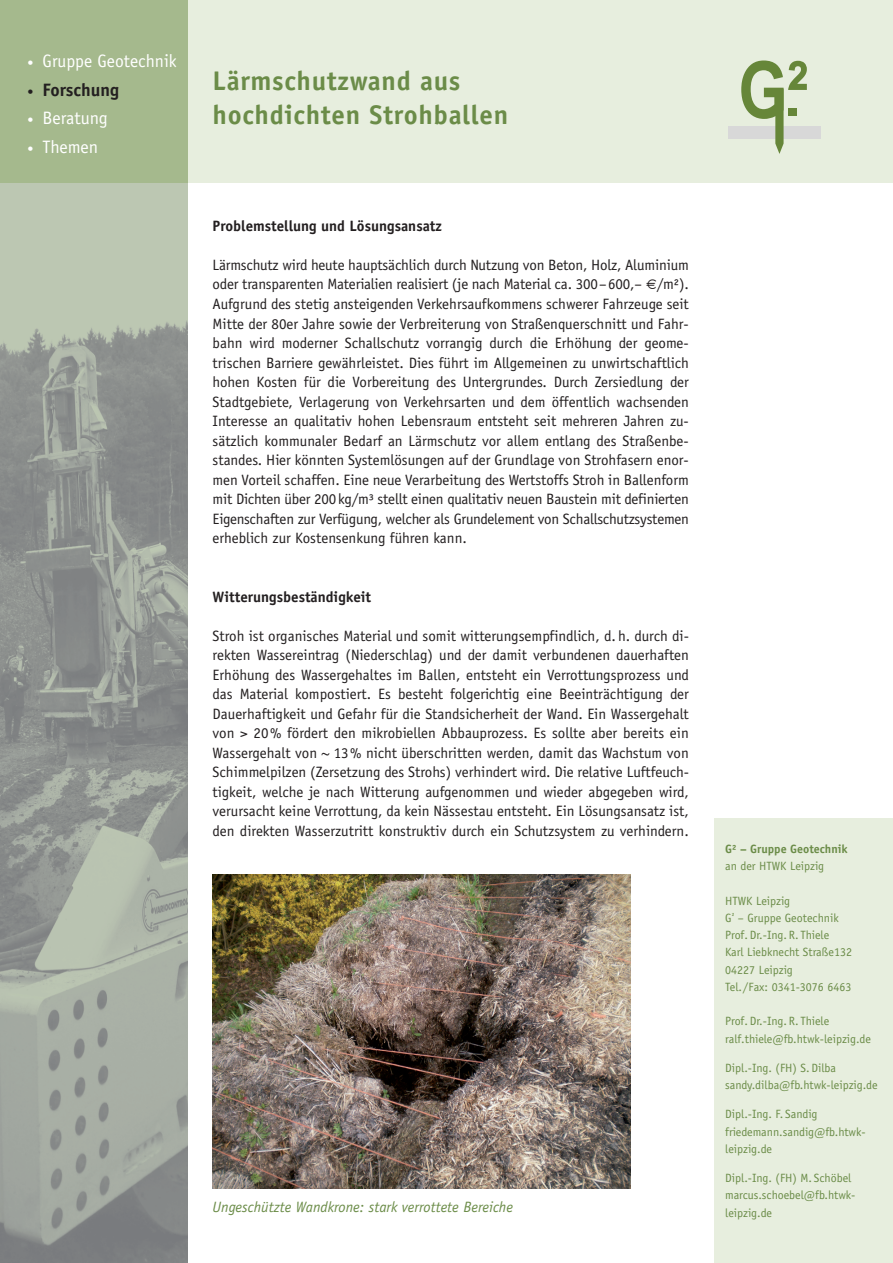
<style>
.page{position:relative;width:893px;height:1263px;background:#fff}
.page>*{position:absolute;margin:0;border:0;box-sizing:border-box;transform-origin:0 0}
.t1{font:700 27px/34.5px "Officina Sans";letter-spacing:.025em;color:#6b8c48}
.t2{font:18px "Officina Sans";color:#fff}
.t3{font:700 18px "Officina Sans";color:#231f20}
.t4{font:15px/19.5px "Officina Sans";color:#231f20;text-align:justify}
.t5{font:700 15px "Officina Sans";color:#231f20}
.t6{font:italic 15px "Officina Sans";color:#6b8c48}
.t7{font:12px/17.2px "Officina Sans";color:#6b8c48}
.t8{font:700 12px "Officina Sans";color:#6b8c48}
.s1{font-size:12px}
</style>
<div class="page">
<div style="left:187px;top:0;width:498px;height:183px;background:#e7eede"></div>
<img style="left:0;top:183px;width:187px;height:1080px">
<div style="left:0;top:0;width:187px;height:183px;background:#a5b98d"></div>
<div style="left:685px;top:0;width:208px;height:183px;background:#e7eede"></div>
<div style="left:728px;top:126px;width:93px;height:13px;background:#d8d8d8"></div>
<svg style="left:741px;top:60px;width:66px;height:94px"></svg>
<div style="left:714px;top:818px;width:179px;height:445px;background:#e7eede"></div>
<img style="left:213px;top:875px;width:418px;height:313px">
<p class="t2" style="left:28px;top:54px;width:151px"><span class="s1">•</span> Gruppe Geotechnik</p>
<p class="t3" style="left:28px;top:83px;width:93px"><span class="s1">•</span> Forschung</p>
<p class="t2" style="left:28px;top:111px;width:82px"><span class="s1">•</span> Beratung</p>
<p class="t2" style="left:28px;top:140px;width:72px"><span class="s1">•</span> Themen</p>
<h1 class="t1" style="left:213px;top:66px;width:297px">Lärmschutzwand aus hochdichten Strohballen</h1>
<p class="t5" style="left:213px;top:220px;width:231px">Problemstellung und Lösungsansatz</p>
<p class="t4" style="left:213px;top:256px;width:478px">Lärmschutz wird heute hauptsächlich durch Nutzung von Beton, Holz, Aluminium oder transparenten Materialien realisiert (je nach Material ca. 300–600,– /m²).<br>Aufgrund des stetig ansteigenden Verkehrsaufkommens schwerer Fahrzeuge seit Mitte der 80er Jahre sowie der Verbreiterung von Straßenquerschnitt und Fahr&shy;bahn wird moderner Schallschutz vorrangig durch die Erhöhung der geome - trischen Barriere gewährleistet. Dies führt im Allgemeinen zu unwirtschaftlich hohen Kosten für die Vorbereitung des Untergrundes. Durch Zersiedlung der Stadtgebiete, Verlagerung von Verkehrsarten und dem öffentlich wachsenden Interesse an qualitativ hohen Lebensraum entsteht seit mehreren Jahren zu&shy;sätzlich kommunaler Bedarf an Lärmschutz vor allem entlang des Straßenbe&shy;standes. Hier könnten Systemlösungen auf der Grundlage von Strohfasern enor&shy;men Vorteil schaffen. Eine neue Verarbeitung des Wertstoffs Stroh in Ballenform mit Dichten über 200kg/m³ stellt einen qualitativ neuen Baustein mit definierten Eigenschaften zur Verfügung, welcher als Grundelement von Schallschutzsystemen erheblich zur Kostensenkung führen kann.</p>
<p class="t5" style="left:213px;top:591px;width:160px">Witterungsbeständigkeit</p>
<p class="t4" style="left:213px;top:627px;width:478px">Stroh ist organisches Material und somit witterungsempfindlich, d. h. durch di&shy;rekten Wassereintrag (Niederschlag) und der damit verbundenen dauerhaften Erhöhung des Wassergehaltes im Ballen, entsteht ein Verrottungsprozess und das Material kompostiert. Es besteht folgerichtig eine Beeinträchtigung der Dauerhaftigkeit und Gefahr für die Standsicherheit der Wand. Ein Wassergehalt von &gt; 20% fördert den mikrobiellen Abbauprozess. Es sollte aber bereits ein Wassergehalt von ~ 13% nicht überschritten werden, damit das Wachstum von Schimmelpilzen (Zersetzung des Strohs) verhindert wird. Die relative Luftfeuch&shy;tigkeit, welche je nach Witterung aufgenommen und wieder abgegeben wird, verursacht keine Verrottung, da kein Nässestau entsteht. Ein Lösungsansatz ist, den direkten Wasserzutritt konstruktiv durch ein Schutzsystem zu verhindern.</p>
<p class="t6" style="left:213px;top:1201px;width:302px">Ungeschützte Wandkrone: stark verrottete Bereiche</p>
<p class="t8" style="left:725px;top:844px;width:124px">G² – Gruppe Geotechnik</p>
<p class="t7" style="left:725px;top:858px;width:100px">an der HTWK Leipzig</p>
<p class="t7" style="left:725px;top:893px;width:128px">HTWK Leipzig<br>G<sup>²</sup> – Gruppe Geotechnik<br>Prof. Dr.-Ing. R. Thiele<br>Karl Liebknecht Straße132<br>04227 Leipzig<br>Tel./Fax: 0341-3076 6463</p>
<p class="t7" style="left:725px;top:1014px;width:147px">Prof. Dr.-Ing. R. Thiele ralf.thiele@fb.htwk-leipzig.de</p>
<p class="t7" style="left:725px;top:1060px;width:154px">Dipl.-Ing. (FH) S. Dilba sandy.dilba@fb.htwk-leipzig.de</p>
<p class="t7" style="left:725px;top:1107px;width:142px">Dipl.-Ing. F. Sandig friedemann.sandig@fb.htwk&shy;leipzig.de</p>
<p class="t7" style="left:725px;top:1170px;width:132px">Dipl.-Ing. (FH) M. Schöbel marcus.schoebel@fb.htwk&shy;leipzig.de</p>
</div>
